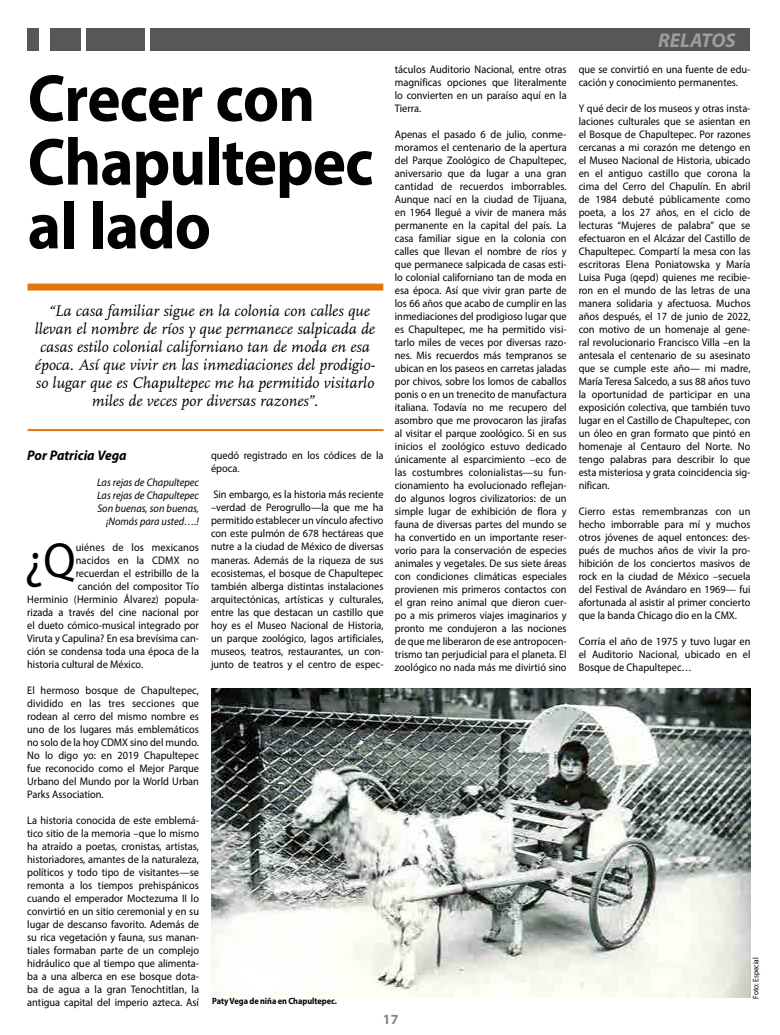
<style>
.page{position:relative;width:780px;height:1035px;background:#fff}
.page>*{position:absolute;margin:0;border:0;box-sizing:border-box;transform-origin:0 0}
.t1{font:700 67.1px/63.7px "Myriad Pro";letter-spacing:-.015em;color:#020203;scale:.94 1}
.t2{font:49.6px "Myriad Pro";color:#000;scale:.94 1}
.t3{font:italic 700 20px "Myriad Pro";color:#9d9d9c}
.t4{font:italic 16px/18px "Scala";color:#020203;text-align:center}
.t5{font:italic 700 14px "Myriad Pro";color:#000;scale:.96 1}
.t6{font:700 14px "Myriad Pro";color:#878786}
.t7{font:11px/13px "Myriad Pro";color:#000;text-align:justify;scale:.94 1}
.t8{font:italic 11px/13px "Myriad Pro";color:#020203;text-align:right;scale:.94 1}
.t9{font:11px/13px "Myriad Pro";color:#000;text-align:justify}
.t10{font:700 9px "Myriad Pro";color:#000;scale:.92 1}
.t11{font:8px "Myriad Pro";color:#000;scale:.92 1}
</style>
<div class="page">
<div style="left:254px;top:28px;width:496px;height:23px;background:#575756"></div>
<div style="left:150px;top:28px;width:104px;height:23px;background:#575756"></div>
<div style="left:86px;top:28px;width:58px;height:23px;background:#575756"></div>
<div style="left:50px;top:28px;width:30px;height:23px;background:#575756"></div>
<div style="left:28px;top:28px;width:11px;height:23px;background:#575756"></div>
<div style="left:28px;top:283px;width:355px;height:7px;background:#e2760a"></div>
<hr style="left:28px;top:429px;width:355px;height:2px;background:#e2760a">
<img style="left:211px;top:688px;width:539px;height:309px">
<h1 class="t1" style="left:28px;top:68px;width:369px">Crecer con<br>Chapultepec al lado</h1>
<p class="t4" style="left:35px;top:302px;width:341px">“La casa familiar sigue en la colonia con calles que llevan el nombre de ríos y que permanece salpicada de casas estilo colonial californiano tan de moda en esa época. Así que vivir en las inmediaciones del prodigio&shy;so lugar que es Chapultepec me ha permitido visitarlo miles de veces por diversas razones”.</p>
<p class="t5" style="left:27px;top:450px;width:105px">Por Patricia Vega</p>
<p class="t8" style="left:97px;top:477px;width:110px">Las rejas de Chapultepec<br>Las rejas de Chapultepec<br>Son buenas, son buenas, ¡Nomás para usted….!</p>
<h2 class="t2" style="left:25px;top:536px;width:56px">¿Q</h2>
<p class="t7" style="left:76px;top:541px;width:133px">uiénes de los mexicanos</p>
<p class="t7" style="left:76px;top:554px;width:133px">nacidos en la CDMX no</p>
<p class="t7" style="left:76px;top:567px;width:133px">recuerdan el estribillo de la</p>
<p class="t7" style="left:78px;top:580px;width:130px">canción del compositor Tío</p>
<p class="t7" style="left:27px;top:593px;width:184px">Herminio (Herminio Álvarez) popula-</p>
<p class="t7" style="left:27px;top:606px;width:184px">rizada a través del cine nacional por</p>
<p class="t7" style="left:27px;top:619px;width:184px">el dueto cómico-musical integrado por</p>
<p class="t7" style="left:27px;top:632px;width:184px">Viruta y Capulina? En esa brevísima can-</p>
<p class="t7" style="left:27px;top:645px;width:184px">ción se condensa toda una época de la</p>
<p class="t7" style="left:27px;top:658px;width:125px">historia cultural de México.</p>
<p class="t7" style="left:27px;top:684px;width:184px">El hermoso bosque de Chapultepec, dividido en las tres secciones que rodean al cerro del mismo nombre es uno de los lugares más emblemáticos no solo de la hoy CDMX sino del mundo.<br>No lo digo yo: en 2019 Chapultepec fue reconocido como el Mejor Parque Urbano del Mundo por la World Urban Parks Association.</p>
<p class="t7" style="left:27px;top:814px;width:184px">La historia conocida de este emblemá&shy;tico sitio de la memoria –que lo mismo ha atraído a poetas, cronistas, artistas, historiadores, amantes de la naturaleza, políticos y todo tipo de visitantes—se remonta a los tiempos prehispánicos cuando el emperador Moctezuma II lo convirtió en un sitio ceremonial y en su lugar de descanso favorito. Además de su rica vegetación y fauna, sus manan&shy;tiales formaban parte de un complejo hidráulico que al tiempo que alimenta&shy;ba a una alberca en ese bosque dota&shy;ba de agua a la gran Tenochtitlan, la antigua capital del imperio azteca. Así</p>
<p class="t7" style="left:211px;top:449px;width:185px">quedó registrado en los códices de la época.</p>
<p class="t7" style="left:211px;top:488px;width:185px">Sin embargo, es la historia más reciente –verdad de Perogrullo—la que me ha permitido establecer un vínculo afectivo con este pulmón de 678 hectáreas que nutre a la ciudad de México de diversas maneras. Además de la riqueza de sus ecosistemas, el bosque de Chapultepec también alberga distintas instalaciones arquitectónicas, artísticas y culturales, entre las que destacan un castillo que hoy es el Museo Nacional de Historia, un parque zoológico, lagos artificiales, museos, teatros, restaurantes, un con&shy;junto de teatros y el centro de espec-</p>
<p class="t10" style="left:212px;top:996px;width:137px">Paty Vega de niña en Chapultepec.</p>
<p class="t7" style="left:395px;top:63px;width:184px">táculos Auditorio Nacional, entre otras magníficas opciones que literalmente lo convierten en un paraíso aquí en la Tierra.</p>
<p class="t7" style="left:395px;top:128px;width:184px">Apenas el pasado 6 de julio, conme&shy;moramos el centenario de la apertura del Parque Zoológico de Chapultepec, aniversario que da lugar a una gran cantidad de recuerdos imborrables.<br>Aunque nací en la ciudad de Tijuana, en 1964 llegué a vivir de manera más permanente en la capital del país. La casa familiar sigue en la colonia con calles que llevan el nombre de ríos y que permanece salpicada de casas esti&shy;lo colonial californiano tan de moda en esa época. Así que vivir gran parte de los 66 años que acabo de cumplir en las inmediaciones del prodigioso lugar que es Chapultepec, me ha permitido visi&shy;tarlo miles de veces por diversas razo&shy;nes. Mis recuerdos más tempranos se ubican en los paseos en carretas jaladas por chivos, sobre los lomos de caballos ponis o en un trenecito de manufactura italiana. Todavía no me recupero del asombro que me provocaron las jirafas al visitar el parque zoológico. Si en sus inicios el zoológico estuvo dedicado únicamente al esparcimiento –eco de las costumbres colonialistas—su fun&shy;cionamiento ha evolucionado reflejan&shy;do algunos logros civilizatorios: de un simple lugar de exhibición de flora y fauna de diversas partes del mundo se ha convertido en un importante reser&shy;vorio para la conservación de especies animales y vegetales. De sus siete áreas con condiciones climáticas especiales provienen mis primeros contactos con el gran reino animal que dieron cuer&shy;po a mis primeros viajes imaginarios y pronto me condujeron a las nociones de que me liberaron de ese antropocen&shy;trismo tan perjudicial para el planeta. El zoológico no nada más me divirtió sino</p>
<p class="t6" style="left:383px;top:1012px;width:17px">17</p>
<h3 class="t3" style="left:658px;top:33px;width:79px">RELATOS</h3>
<p class="t7" style="left:578px;top:63px;width:184px">que se convirtió en una fuente de edu&shy;cación y conocimiento permanentes.</p>
<p class="t7" style="left:578px;top:102px;width:184px">Y qué decir de los museos y otras insta&shy;laciones culturales que se asientan en el Bosque de Chapultepec. Por razones cercanas a mi corazón me detengo en el Museo Nacional de Historia, ubicado en el antiguo castillo que corona la cima del Cerro del Chapulín. En abril de 1984 debuté públicamente como poeta, a los 27 años, en el ciclo de lecturas “Mujeres de palabra” que se efectuaron en el Alcázar del Castillo de Chapultepec. Compartí la mesa con las escritoras Elena Poniatowska y María Luisa Puga (qepd) quienes me recibie&shy;ron en el mundo de las letras de una manera solidaria y afectuosa. Muchos años después, el 17 de junio de 2022, con motivo de un homenaje al gene&shy;ral revolucionario Francisco Villa –en la antesala el centenario de su asesinato que se cumple este año— mi madre, María Teresa Salcedo, a sus 88 años tuvo la oportunidad de participar en una exposición colectiva, que también tuvo lugar en el Castillo de Chapultepec, con un óleo en gran formato que pintó en homenaje al Centauro del Norte. No tengo palabras para describir lo que esta misteriosa y grata coincidencia sig&shy;nifican.</p>
<p class="t7" style="left:578px;top:505px;width:184px">Cierro estas remembranzas con un hecho imborrable para mí y muchos otros jóvenes de aquel entonces: des&shy;pués de muchos años de vivir la pro&shy;hibición de los conciertos masivos de rock en la ciudad de México –secuela del Festival de Avándaro en 1969— fui afortunada al asistir al primer concierto que la banda Chicago dio en la CMX.</p>
<p class="t9" style="left:578px;top:635px;width:173px">Corría el año de 1975 y tuvo lugar en el Auditorio Nacional, ubicado en el Bosque de Chapultepec…</p>
<p class="t11" style="left:752px;top:998px;width:46px;rotate:-90deg">Foto: Especial</p>
</div>
